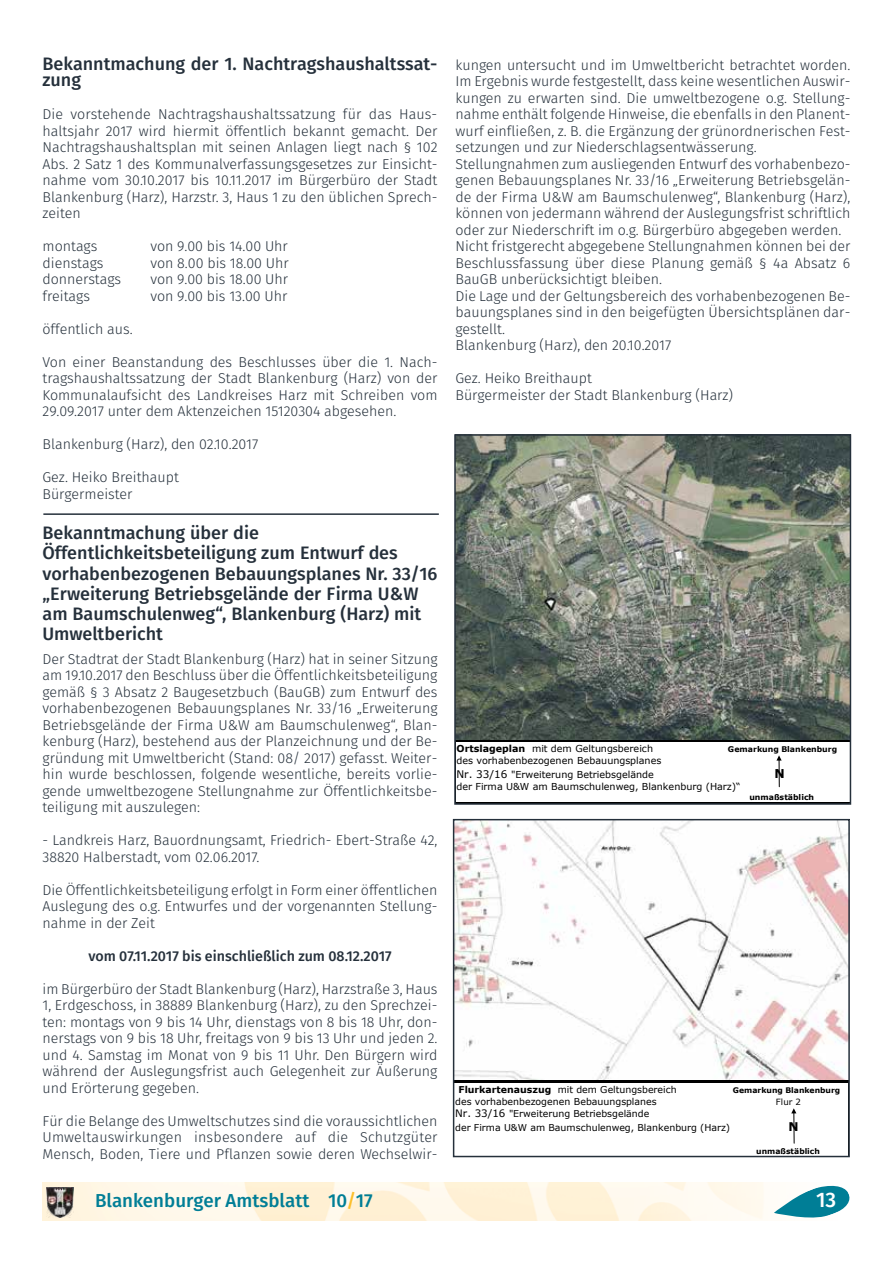
<style>
.page{position:relative;width:893px;height:1263px;background:#fff}
.page>*{position:absolute;margin:0;border:0;box-sizing:border-box;transform-origin:0 0}
.t1{font:500 21px "Fira Sans";color:#fff}
.t2{font:500 18.75px "Fira Sans";color:#007e96}
.t3{font:500 18px/20.2px "Fira Sans";color:#25303b}
.t4{font:300 14.25px/16.5px "Fira Sans";color:#25303b;text-align:justify}
.t5{font:500 14.25px "Fira Sans";color:#25303b}
.t6{font:700 12.15px "Verdana";color:#000}
.t7{font:700 12px "Verdana";color:#000}
.t8{font:9.6px/14.4px "Verdana";letter-spacing:.005em;color:#000}
.t9{font:9.45px/14.4px "Verdana";letter-spacing:.005em;color:#000}
.t10{font:8.55px "Verdana";color:#000}
.t11{font:700 7.8px "Verdana";color:#000}
.t12{font:700 7.65px "Verdana";color:#000}
.s1{font-weight:700}
.s2{font-size:10.5px}
.s3{font-size:10.2px}
.s4{color:#fcbf2c}
</style>
<div class="page">
<img style="left:43px;top:1182px;width:721px;height:38px">
<svg style="left:774px;top:1185px;width:76px;height:33px"></svg>
<img style="left:47px;top:1187px;width:27px;height:30px">
<img style="left:457px;top:437px;width:391px;height:303px">
<hr style="left:455px;top:740px;width:395px;height:2px;background:#000">
<svg style="left:776px;top:755px;width:6px;height:32px"></svg>
<div style="left:454px;top:434px;width:397px;height:371px;border:2px solid #25303b"></div>
<img style="left:456px;top:822px;width:391px;height:258px">
<hr style="left:454px;top:1080px;width:395px;height:1px;background:#000">
<hr style="left:454px;top:1081px;width:395px;height:2px;background:#000">
<hr style="left:793px;top:1112px;width:1px;height:31px;background:#000">
<svg style="left:791px;top:1108px;width:5px;height:5px"></svg>
<div style="left:453px;top:819px;width:397px;height:338px;border:2px solid #25303b"></div>
<hr style="left:43px;top:513px;width:396px;height:2px;background:#25303b">
<p class="t3" style="left:43px;top:56px;width:396px;line-height:16.5px">Bekanntmachung der 1. Nachtragshaushaltssat&shy;zung</p>
<p class="t4" style="left:43px;top:107px;width:396px">Die vorstehende Nachtragshaushaltssatzung für das Haus&shy;haltsjahr 2017 wird hiermit öffentlich bekannt gemacht. Der Nachtragshaushaltsplan mit seinen Anlagen liegt nach § 102<br>Abs. 2 Satz 1 des Kommunalverfassungsgesetzes zur Einsicht&shy;nahme vom 30.10.2017 bis 10.11.2017 im Bürgerbüro der Stadt Blankenburg (Harz), Harzstr. 3, Haus 1 zu den üblichen Sprech&shy;zeiten</p>
<p class="t4" style="left:43px;top:239px;width:56px">montags</p>
<p class="t4" style="left:151px;top:239px;width:139px">von 9.00 bis 14.00 Uhr</p>
<p class="t4" style="left:43px;top:255px;width:63px">dienstags</p>
<p class="t4" style="left:151px;top:255px;width:140px">von 8.00 bis 18.00 Uhr</p>
<p class="t4" style="left:43px;top:272px;width:80px">donnerstags</p>
<p class="t4" style="left:151px;top:272px;width:139px">von 9.00 bis 18.00 Uhr</p>
<p class="t4" style="left:43px;top:288px;width:49px">freitags</p>
<p class="t4" style="left:151px;top:288px;width:138px">von 9.00 bis 13.00 Uhr</p>
<p class="t4" style="left:43px;top:322px;width:92px">öffentlich aus.</p>
<p class="t4" style="left:43px;top:355px;width:396px">Von einer Beanstandung des Beschlusses über die 1. Nach&shy;tragshaushaltssatzung der Stadt Blankenburg (Harz) von der Kommunalaufsicht des Landkreises Harz mit Schreiben vom 29.09.2017 unter dem Aktenzeichen 15120304 abgesehen.</p>
<p class="t4" style="left:43px;top:437px;width:217px">Blankenburg (Harz), den 02.10.2017</p>
<p class="t4" style="left:43px;top:470px;width:138px">Gez. Heiko Breithaupt<br>Bürgermeister</p>
<p class="t3" style="left:43px;top:524px;width:396px">Bekanntmachung über die Öffentlichkeitsbeteiligung zum Entwurf des vorhabenbezogenen Bebauungsplanes Nr. 33/16 „Erweiterung Betriebsgelände der Firma U&amp;W am Baumschulenweg“, Blankenburg (Harz) mit Umweltbericht</p>
<p class="t4" style="left:43px;top:651px;width:396px">Der Stadtrat der Stadt Blankenburg (Harz) hat in seiner Sitzung am 19.10.2017 den Beschluss über die Öffentlichkeitsbeteiligung gemäß § 3 Absatz 2 Baugesetzbuch (BauGB) zum Entwurf des vorhabenbezogenen Bebauungsplanes Nr. 33/16 „Erweiterung Betriebsgelände der Firma U&amp;W am Baumschulenweg“, Blan&shy;kenburg (Harz), bestehend aus der Planzeichnung und der Be&shy;gründung mit Umweltbericht (Stand: 08/ 2017) gefasst. Weiter&shy;hin wurde beschlossen, folgende wesentliche, bereits vorlie&shy;gende umweltbezogene Stellungnahme zur Öffentlichkeitsbe&shy;teiligung mit auszulegen:</p>
<p class="t4" style="left:43px;top:833px;width:396px">- Landkreis Harz, Bauordnungsamt, Friedrich- Ebert-Straße 42,<br>38820 Halberstadt, vom 02.06.2017.</p>
<p class="t4" style="left:43px;top:883px;width:396px">Die Öffentlichkeitsbeteiligung erfolgt in Form einer öffentlichen Auslegung des o.g. Entwurfes und der vorgenannten Stellung&shy;nahme in der Zeit</p>
<p class="t5" style="left:88px;top:946px;width:305px">vom 07.11.2017 bis einschließlich zum 08.12.2017</p>
<p class="t4" style="left:43px;top:982px;width:396px">im Bürgerbüro der Stadt Blankenburg (Harz), Harzstraße 3, Haus 1, Erdgeschoss, in 38889 Blankenburg (Harz), zu den Sprechzei&shy;ten: montags von 9 bis 14 Uhr, dienstags von 8 bis 18 Uhr, don&shy;nerstags von 9 bis 18 Uhr, freitags von 9 bis 13 Uhr und jeden 2. und 4. Samstag im Monat von 9 bis 11 Uhr. Den Bürgern wird während der Auslegungsfrist auch Gelegenheit zur Äußerung und Erörterung gegeben.</p>
<p class="t4" style="left:43px;top:1114px;width:397px">Für die Belange des Umweltschutzes sind die voraussichtlichen Umweltauswirkungen insbesondere auf die Schutzgüter Mensch, Boden, Tiere und Pflanzen sowie deren Wechselwir-</p>
<p class="t4" style="left:455px;top:58px;width:396px;text-align:left">kungen untersucht und im Umweltbericht betrachtet worden.<br>Im Ergebnis wurde festgestellt, dass keine wesentlichen Auswir&shy;kungen zu erwarten sind. Die umweltbezogene o.g. Stellung&shy;nahme enthält folgende Hinweise, die ebenfalls in den Planent&shy;wurf einfließen, z. B. die Ergänzung der grünordnerischen Fest&shy;setzungen und zur Niederschlagsentwässerung.<br>Stellungnahmen zum ausliegenden Entwurf des vorhabenbezo&shy;genen Bebauungsplanes Nr. 33/16 „Erweiterung Betriebsgelän&shy;de der Firma U&amp;W am Baumschulenweg“, Blankenburg (Harz), können von jedermann während der Auslegungsfrist schriftlich oder zur Niederschrift im o.g. Bürgerbüro abgegeben werden.<br>Nicht fristgerecht abgegebene Stellungnahmen können bei der Beschlussfassung über diese Planung gemäß § 4a Absatz 6<br>BauGB unberücksichtigt bleiben.<br>Die Lage und der Geltungsbereich des vorhabenbezogenen Be&shy;bauungsplanes sind in den beigefügten Übersichtsplänen dar&shy;gestellt.<br>Blankenburg (Harz), den 20.10.2017</p>
<p class="t4" style="left:455px;top:371px;width:279px">Gez. Heiko Breithaupt<br>Bürgermeister der Stadt Blankenburg (Harz)</p>
<p class="t8" style="left:456px;top:741px;width:198px"><span class="s1">Ortslageplan</span> mit dem Geltungsbereich</p>
<p class="t11" style="left:728px;top:744px;width:111px">Gemarkung Blankenburg</p>
<p class="t8" style="left:456px;top:753px;width:206px">des vorhabenbezogenen Bebauungsplanes<br><span class="s2">Nr. 33/16</span> "Erweiterung Betriebsgelände</p>
<p class="t6" style="left:774px;top:766px;width:12px">N</p>
<p class="t8" style="left:456px;top:779px;width:286px">der Firma U&amp;W am Baumschulenweg, Blankenburg (Harz)“</p>
<p class="t11" style="left:749px;top:793px;width:66px">unmaßstäblich</p>
<p class="t9" style="left:459px;top:1082px;width:220px"><span class="s1">Flurkartenauszug</span> mit dem Geltungsbereich</p>
<p class="t12" style="left:733px;top:1085px;width:109px">Gemarkung Blankenburg</p>
<p class="t9" style="left:455px;top:1093px;width:203px">des vorhabenbezogenen Bebauungsplanes</p>
<p class="t10" style="left:776px;top:1096px;width:26px">Flur 2</p>
<p class="t9" style="left:455px;top:1106px;width:276px"><span class="s3">Nr. 33/16</span> "Erweiterung Betriebsgelände<br>der Firma U&amp;W am Baumschulenweg, Blankenburg (Harz)</p>
<p class="t7" style="left:788px;top:1119px;width:12px">N</p>
<p class="t12" style="left:756px;top:1146px;width:65px">unmaßstäblich</p>
<h2 class="t2" style="left:95px;top:1187px;width:279px">Blankenburger Amtsblatt 10<span class="s4">/</span>17</h2>
<h1 class="t1" style="left:816px;top:1185px;width:22px">13</h1>
</div>
